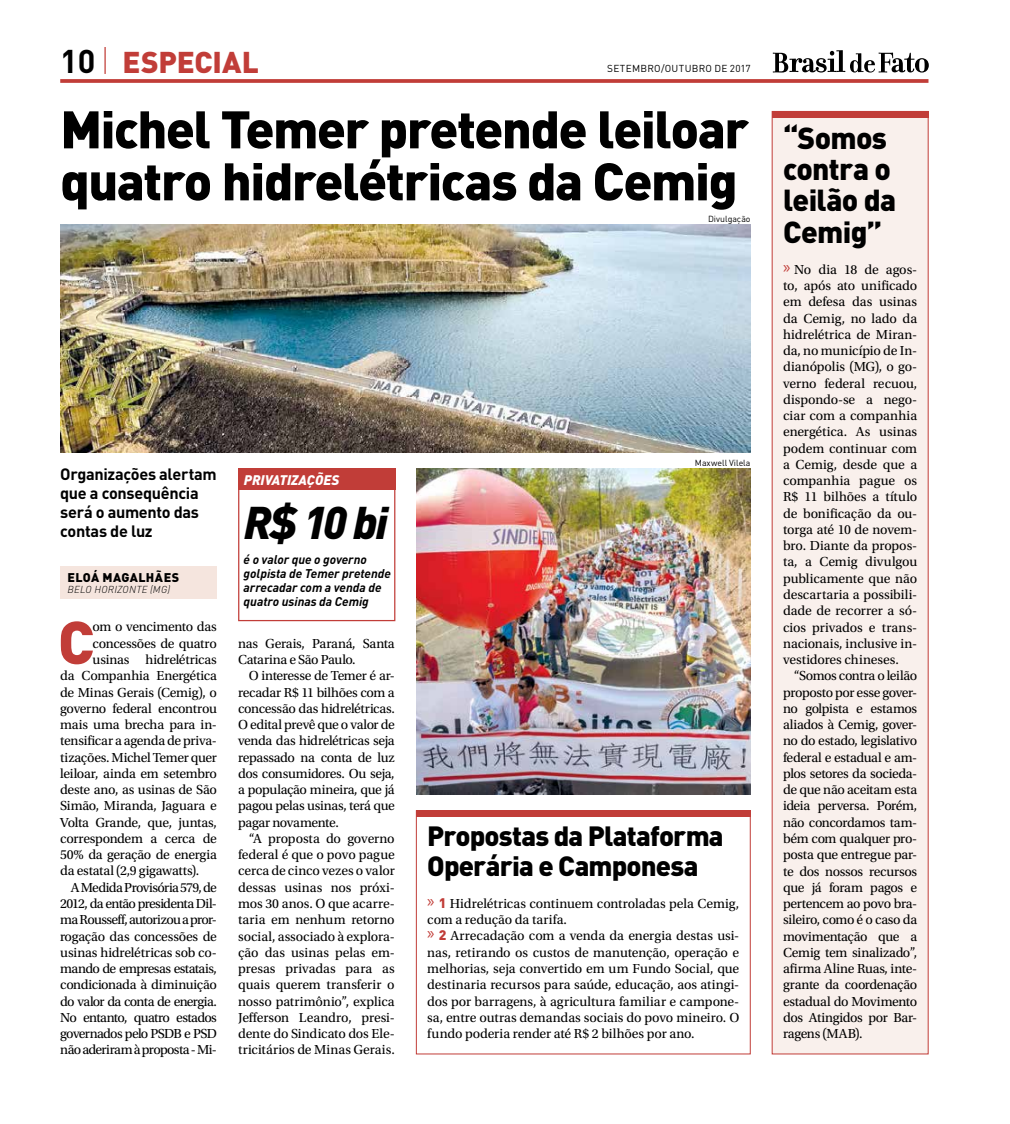
<style>
.page{position:relative;width:1010px;height:1124px;background:#fff}
.page>*{position:absolute;margin:0;border:0;box-sizing:border-box;transform-origin:0 0}
.t1{font:900 59.38px "DIN Pro";color:#c13d38}
.t2{font:900 52px/52px "DIN Pro";letter-spacing:-.03em;color:#000}
.t3{font:italic 900 45.25px "DIN Pro";color:#000}
.t4{font:900 30px/31.2px "DIN Pro";letter-spacing:-.025em;color:#000}
.t5{font:900 29.75px "DIN Pro";color:#c13d38}
.t6{font:900 27.5px/30px "DIN Pro";letter-spacing:-.03em;color:#000}
.t7{font:700 16.25px/18.8px "DIN Pro";letter-spacing:-.02em;color:#000}
.t8{font:13.75px/16.2px "Utopia Std";letter-spacing:-.02em;color:#000;text-align:justify}
.t9{font:13.75px "Utopia Std";letter-spacing:-.05em;color:#000}
.t10{font:13.75px "Utopia Std";letter-spacing:-.045em;color:#000}
.t11{font:13.75px "Utopia Std";letter-spacing:-.055em;color:#000}
.t12{font:italic 900 13.75px "DIN Pro";letter-spacing:-.005em;color:#fff}
.t13{font:italic 700 12.5px/13.8px "DIN Pro";color:#000}
.t14{font:900 12.5px "DIN Pro";letter-spacing:.03em;color:#000}
.t15{font:10px "DIN Pro";letter-spacing:.03em;color:#000}
.t16{font:italic 300 10px "DIN Pro";letter-spacing:.03em;color:#000}
.t17{font:8.75px "DIN Pro";color:#000}
.s1{font-weight:700;font-size:32.5px;color:#000}
.s2{font-family:"Myriad Pro";font-size:17.5px;color:#c13d38}
.s3{font-family:"DIN Pro";font-weight:900;color:#c13d38}
</style>
<div class="page">
<div style="left:772px;top:111px;width:156px;height:943px;background:#f9f0ec"></div>
<img style="left:416px;top:469px;width:334px;height:325px">
<div style="left:60px;top:566px;width:157px;height:33px;background:#f5e5de"></div>
<img style="left:60px;top:225px;width:690px;height:227px">
<div style="left:416px;top:810px;width:334px;height:6px;background:#c13d38"></div>
<div style="left:772px;top:111px;width:156px;height:6px;background:#c13d38"></div>
<div style="left:238px;top:481px;width:157px;height:140px;border:1px solid #c13d38"></div>
<div style="left:238px;top:469px;width:157px;height:21px;background:#c13d38"></div>
<svg style="left:773px;top:50px;width:156px;height:22px"></svg>
<svg style="left:60px;top:79px;width:868px;height:4px;background:#c44843"></svg>
<hr style="left:104px;top:47px;width:2px;height:27px;background:#c13d38">
<h3 class="t5" style="left:60px;top:36px;width:200px"><span class="s1">10</span> ESPECIAL</h3>
<p class="t15" style="left:607px;top:60px;width:145px">SETEMBRO/OUTUBRO DE 2017</p>
<h2 class="t2" style="left:60px;top:97px;width:690px">Michel Temer pretende leiloar quatro hidrelétricas da Cemig</h2>
<p class="t17" style="left:708px;top:212px;width:44px">Divulgação</p>
<p class="t7" style="left:60px;top:463px;width:158px">Organizações alertam que a consequência será o aumento das contas de luz</p>
<p class="t14" style="left:67px;top:566px;width:113px">ELOÁ MAGALHÃES</p>
<p class="t16" style="left:67px;top:581px;width:104px">BELO HORIZONTE (MG)</p>
<h1 class="t1" style="left:58px;top:591px;width:38px">C</h1>
<p class="t8" style="left:93px;top:619px;width:126px">om o vencimento das</p>
<p class="t8" style="left:93px;top:635px;width:126px">concessões de quatro</p>
<p class="t8" style="left:93px;top:651px;width:126px">usinas hidrelétricas</p>
<p class="t8" style="left:60px;top:667px;width:158px">da Companhia Energética</p>
<p class="t8" style="left:60px;top:684px;width:158px">de Minas Gerais (Cemig), o</p>
<p class="t8" style="left:60px;top:700px;width:158px">governo federal encontrou</p>
<p class="t8" style="left:60px;top:716px;width:158px">mais uma brecha para in-</p>
<p class="t8" style="left:60px;top:732px;width:158px">tensificar a agenda de priva-</p>
<p class="t8" style="left:60px;top:749px;width:158px">tizações. Michel Temer quer</p>
<p class="t8" style="left:60px;top:765px;width:158px">leiloar, ainda em setembro</p>
<p class="t8" style="left:60px;top:781px;width:158px">deste ano, as usinas de São</p>
<p class="t8" style="left:60px;top:798px;width:158px">Simão, Miranda, Jaguara e</p>
<p class="t8" style="left:60px;top:814px;width:158px">Volta Grande, que, juntas,</p>
<p class="t8" style="left:60px;top:830px;width:158px">correspondem a cerca de</p>
<p class="t8" style="left:60px;top:846px;width:158px">50% da geração de energia</p>
<p class="t8" style="left:60px;top:863px;width:140px">da estatal (2,9 gigawatts).</p>
<p class="t10" style="left:71px;top:879px;width:147px">A Medida Provisória 579, de</p>
<p class="t11" style="left:60px;top:895px;width:158px">2012, da então presidenta Dil-</p>
<p class="t9" style="left:60px;top:912px;width:158px">ma Rousseff, autorizou a pror-</p>
<p class="t8" style="left:60px;top:928px;width:158px">rogação das concessões de</p>
<p class="t8" style="left:60px;top:944px;width:158px">usinas hidrelétricas sob co-</p>
<p class="t10" style="left:60px;top:960px;width:158px">mando de empresas estatais,</p>
<p class="t8" style="left:60px;top:976px;width:158px">condicionada à diminuição</p>
<p class="t9" style="left:60px;top:993px;width:158px">do valor da conta de energia.</p>
<p class="t9" style="left:60px;top:1009px;width:158px">No entanto, quatro estados</p>
<p class="t9" style="left:60px;top:1025px;width:158px">governados pelo PSDB e PSD</p>
<p class="t10" style="left:60px;top:1042px;width:158px">não aderiram à proposta - Mi-</p>
<p class="t12" style="left:244px;top:468px;width:97px">PRIVATIZAÇÕES</p>
<h3 class="t3" style="left:244px;top:484px;width:146px">R$ 10 bi</h3>
<p class="t13" style="left:244px;top:551px;width:149px">é o valor que o governo golpista de Temer pretende arrecadar com a venda de quatro usinas da Cemig</p>
<p class="t8" style="left:238px;top:635px;width:158px">nas Gerais, Paraná, Santa<br>Catarina e São Paulo.</p>
<p class="t8" style="left:238px;top:667px;width:158px;text-indent:11px">O interesse de Temer é ar&shy;recadar R$ 11 bilhões com a concessão das hidrelétricas.<br>O edital prevê que o valor de venda das hidrelétricas seja repassado na conta de luz dos consumidores. Ou seja, a população mineira, que já pagou pelas usinas, terá que pagar novamente.</p>
<p class="t8" style="left:238px;top:830px;width:158px;text-indent:11px">“A proposta do governo federal é que o povo pague cerca de cinco vezes o valor dessas usinas nos próxi&shy;mos 30 anos. O que acarre&shy;taria em nenhum retorno social, associado à explora&shy;ção das usinas pelas em&shy;presas privadas para as quais querem transferir o nosso patrimônio”, explica Jefferson Leandro, presi&shy;dente do Sindicato dos Ele&shy;tricitários de Minas Gerais.</p>
<p class="t17" style="left:695px;top:456px;width:57px">Maxwell Vilela</p>
<h3 class="t6" style="left:427px;top:817px;width:298px">Propostas da Plataforma<br>Operária e Camponesa</h3>
<p class="t8" style="left:427px;top:895px;width:313px;text-align:left"><span class="s2">»</span> <span class="s3">1</span> Hidrelétricas continuem controladas pela Cemig, com a redução da tarifa.<br><span class="s2">»</span> <span class="s3">2</span> Arrecadação com a venda da energia destas usi&shy;nas, retirando os custos de manutenção, operação e melhorias, seja convertido em um Fundo Social, que destinaria recursos para saúde, educação, aos atingi&shy;dos por barragens, à agricultura familiar e campone&shy;sa, entre outras demandas sociais do povo mineiro. O fundo poderia render até R$ 2 bilhões por ano.</p>
<h3 class="t4" style="left:783px;top:118px;width:115px">“Somos contra o leilão da<br>Cemig”</h3>
<p class="t8" style="left:783px;top:261px;width:136px"><span class="s2">»</span> No dia 18 de agos&shy;to, após ato unificado em defesa das usinas da Cemig, no lado da hidrelétrica de Miran&shy;da, no município de In&shy;dianópolis (MG), o go&shy;verno federal recuou, dispondo-se a nego&shy;ciar com a companhia energética. As usinas podem continuar com a Cemig, desde que a companhia pague os R$ 11 bilhões a título de bonificação da ou&shy;torga até 10 de novem&shy;bro. Diante da propos&shy;ta, a Cemig divulgou publicamente que não descartaria a possibili&shy;dade de recorrer a só&shy;cios privados e trans&shy;nacionais, inclusive in&shy;vestidores chineses.</p>
<p class="t8" style="left:783px;top:668px;width:136px;text-indent:11px">“Somos contra o leilão proposto por esse gover&shy;no golpista e estamos aliados à Cemig, gover&shy;no do estado, legislativo federal e estadual e am&shy;plos setores da socieda&shy;de que não aceitam esta ideia perversa. Porém, não concordamos tam&shy;bém com qualquer pro&shy;posta que entregue par&shy;te dos nossos recursos que já foram pagos e pertencem ao povo bra&shy;sileiro, como é o caso da movimentação que a Cemig tem sinalizado”, afirma Aline Ruas, inte&shy;grante da coordenação estadual do Movimento dos Atingidos por Bar&shy;ragens (MAB).</p>
</div>
